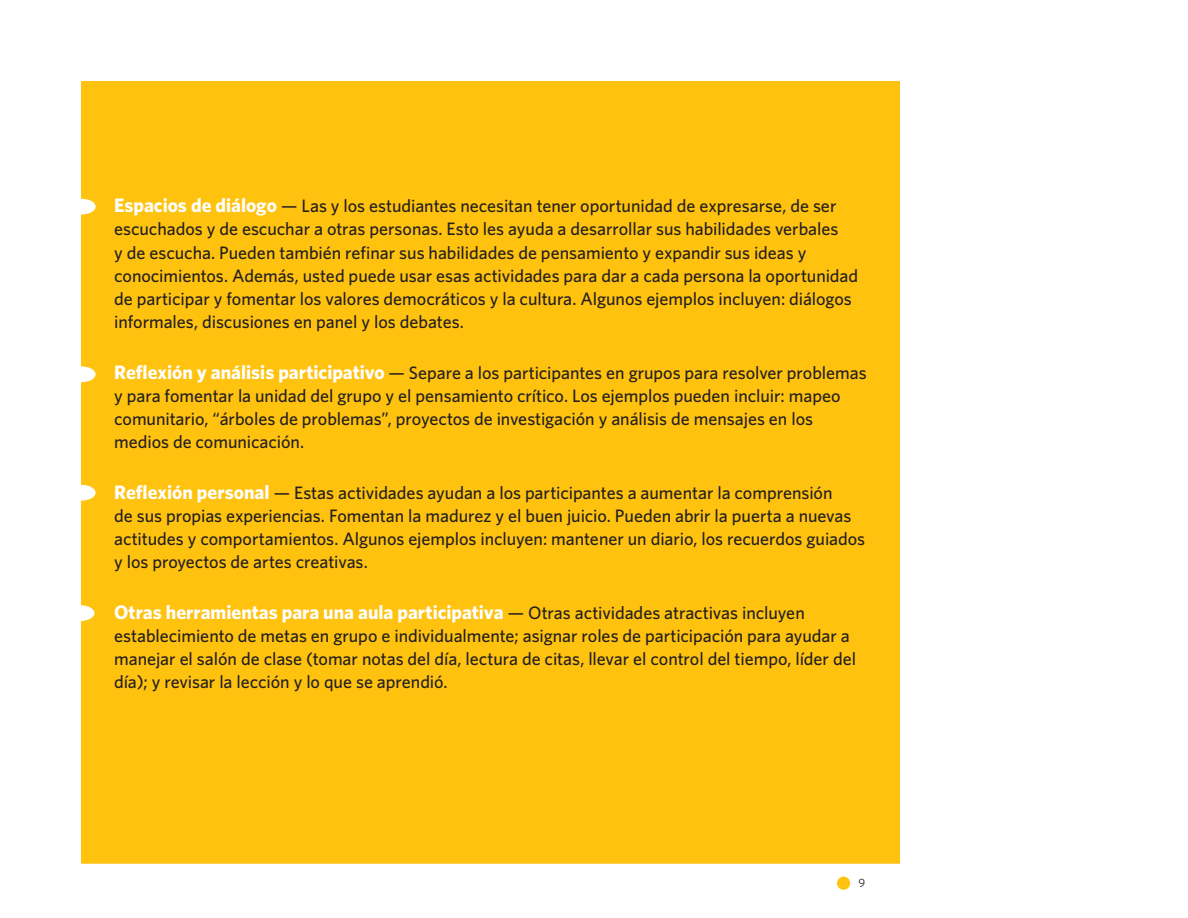
<style>
.page{position:relative;width:1188px;height:918px;background:#fff}
.page>*{position:absolute;margin:0;border:0;box-sizing:border-box;transform-origin:0 0}
.t1{font:700 19.5px "Whitney";color:#fff}
.t2{font:500 18px/23.2px "Whitney";letter-spacing:-.005em;color:#231f20}
.t3{font:12px "Whitney";color:#231f20}
.s1{font-weight:700;font-size:19.5px;color:#fff}
.s2{font-weight:500;font-size:18px;color:#231f20}
</style>
<div class="page">
<div style="left:837px;top:877px;width:13px;height:13px;background:#ffc20e;border-radius:50%"></div>
<div style="left:81px;top:81px;width:819px;height:783px;background:#ffc20e"></div>
<div style="left:68px;top:199px;width:28px;height:15px;background:#fff;border-radius:50%"></div>
<div style="left:68px;top:366px;width:28px;height:16px;background:#fff;border-radius:50%"></div>
<div style="left:68px;top:485px;width:28px;height:16px;background:#fff;border-radius:50%"></div>
<div style="left:66px;top:605px;width:28px;height:16px;background:#fff;border-radius:50%"></div>
<p class="t2" style="left:114px;top:194px;width:746px"><span class="s1">Espacios de diálogo</span> — Las y los estudiantes necesitan tener oportunidad de expresarse, de ser escuchados y de escuchar a otras personas. Esto les ayuda a desarrollar sus habilidades verbales<br>y de escucha. Pueden también refinar sus habilidades de pensamiento y expandir sus ideas y conocimientos. Además, usted puede usar esas actividades para dar a cada persona la oportunidad de participar y fomentar los valores democráticos y la cultura. Algunos ejemplos incluyen: diálogos informales, discusiones en panel y los debates.</p>
<p class="t2" style="left:114px;top:360px;width:754px"><span class="s1">Reflexión y análisis participativo</span> — Separe a los participantes en grupos para resolver problemas y para fomentar la unidad del grupo y el pensamiento crítico. Los ejemplos pueden incluir: mapeo comunitario, “árboles de problemas”, proyectos de investigación y análisis de mensajes en los medios de comunicación.</p>
<p class="t2" style="left:114px;top:480px;width:753px"><span class="s1">Reflexión personal</span> — Estas actividades ayudan a los participantes a aumentar la comprensión<br>de sus propias experiencias. Fomentan la madurez y el buen juicio. Pueden abrir la puerta a nuevas actitudes y comportamientos. Algunos ejemplos incluyen: mantener un diario, los recuerdos guiados y los proyectos de artes creativas.</p>
<p class="t1" style="left:114px;top:599px;width:692px">Otras herramientas para una aula participativa <span class="s2">— Otras actividades atractivas incluyen</span></p>
<p class="t2" style="left:114px;top:624px;width:743px">establecimiento de metas en grupo e individualmente; asignar roles de participación para ayudar a manejar el salón de clase (tomar notas del día, lectura de citas, llevar el control del tiempo, líder del día); y revisar la lección y lo que se aprendió.</p>
<p class="t3" style="left:858px;top:875px;width:8px">9</p>
</div>
